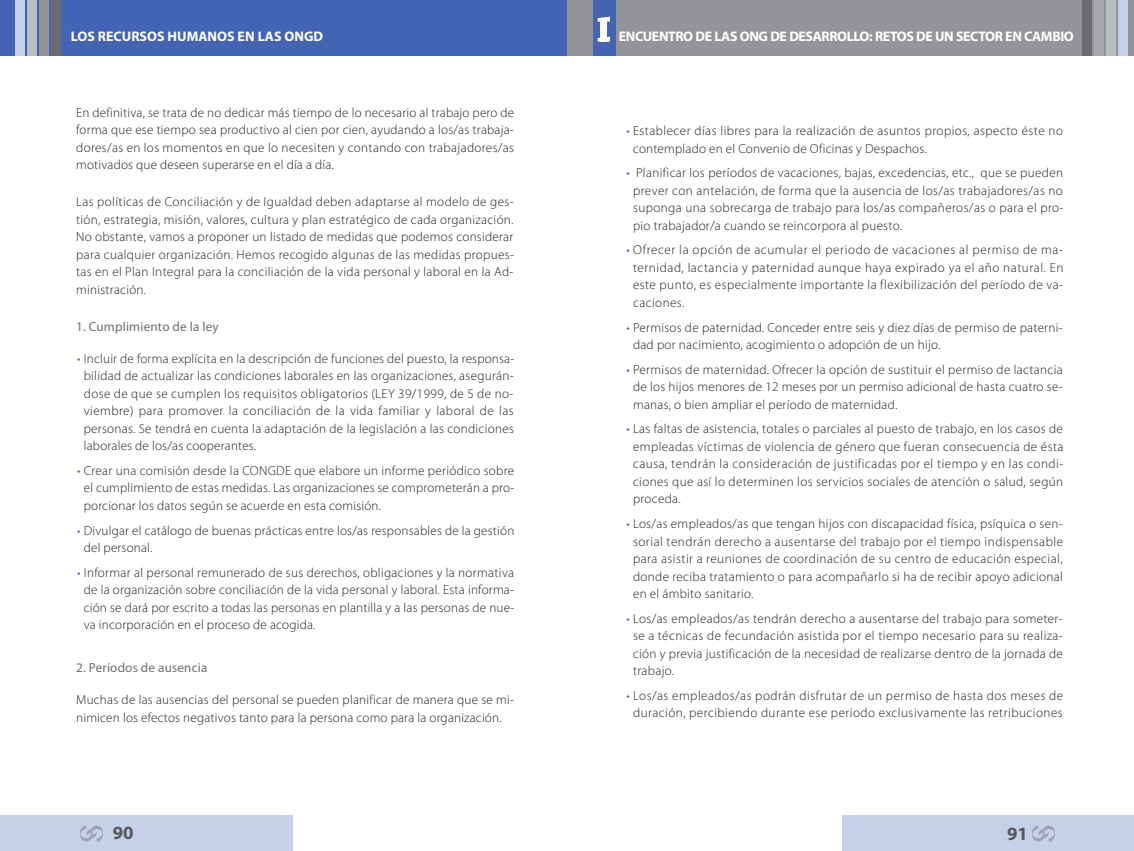
<style>
.page{position:relative;width:1134px;height:851px;background:#fff}
.page>*{position:absolute;margin:0;border:0;box-sizing:border-box;transform-origin:0 0}
.t1{font:700 18.75px "Myriad Pro";color:#57585a}
.t2{font:700 13.88px "Myriad Pro";letter-spacing:-.03em;color:#fff}
.t3{font:700 13.88px "Myriad Pro";color:#fff}
.t4{font:300 13.12px/17.5px "Myriad Pro";letter-spacing:.02em;color:#231f20;text-align:justify}
.t5{font:13.12px "Myriad Pro";letter-spacing:.015em;color:#6c6d70}
.s1{color:#4363b5}
</style>
<div class="page">
<div style="left:842px;top:814px;width:292px;height:36px;background:#c7d0e9"></div>
<svg style="left:1032px;top:829px;width:19px;height:13px"></svg>
<img style="left:1033px;top:825px;width:22px;height:16px">
<div style="left:567px;top:0;width:567px;height:55px;background:#939598"></div>
<div style="left:593px;top:0;width:22px;height:55px;background:#4363b5"></div>
<div style="left:601px;top:18px;width:6px;height:23px;background:#fff"></div>
<svg style="left:598px;top:37px;width:12px;height:5px"></svg>
<svg style="left:598px;top:17px;width:12px;height:5px"></svg>
<div style="left:1082px;top:0;width:9px;height:55px;background:#6c6d70"></div>
<div style="left:1094px;top:0;width:9px;height:55px;background:#a8a9ad"></div>
<div style="left:1107px;top:0;width:9px;height:55px;background:#bcbdc0"></div>
<div style="left:1118px;top:0;width:9px;height:55px;background:#c7d0e9"></div>
<div style="left:0;top:814px;width:292px;height:36px;background:#c7d0e9"></div>
<img style="left:80px;top:825px;width:22px;height:16px">
<div style="left:0;top:0;width:567px;height:55px;background:#4363b5"></div>
<div style="left:52px;top:0;width:9px;height:55px;background:#6c6d70"></div>
<div style="left:40px;top:0;width:9px;height:55px;background:#939598"></div>
<div style="left:27px;top:0;width:9px;height:55px;background:#bcbdc0"></div>
<div style="left:15px;top:0;width:9px;height:55px;background:#c7d0e9"></div>
<p class="t3" style="left:71px;top:31px;width:254px">LOS RECURSOS HUMANOS EN LAS ONGD</p>
<p class="t4" style="left:76px;top:104px;width:440px">En definitiva, se trata de no dedicar más tiempo de lo necesario al trabajo pero de forma que ese tiempo sea productivo al cien por cien, ayudando a los/as trabaja&shy;dores/as en los momentos en que lo necesiten y contando con trabajadores/as motivados que deseen superarse en el día a día.</p>
<p class="t4" style="left:76px;top:194px;width:439px">Las políticas de Conciliación y de Igualdad deben adaptarse al modelo de ges&shy;tión, estrategia, misión, valores, cultura y plan estratégico de cada organización.<br>No obstante, vamos a proponer un listado de medidas que podemos considerar para cualquier organización. Hemos recogido algunas de las medidas propues&shy;tas en el Plan Integral para la conciliación de la vida personal y laboral en la Ad&shy;ministración.</p>
<p class="t5" style="left:76px;top:321px;width:144px">1. Cumplimiento de la ley</p>
<p class="t4" style="left:84px;top:350px;width:432px;text-indent:-6px"><span class="s1">•</span> Incluir de forma explícita en la descripción de funciones del puesto, la responsa&shy;bilidad de actualizar las condiciones laborales en las organizaciones, asegurán&shy;dose de que se cumplen los requisitos obligatorios (LEY 39/1999, de 5 de no&shy;viembre) para promover la conciliación de la vida familiar y laboral de las personas. Se tendrá en cuenta la adaptación de la legislación a las condiciones laborales de los/as cooperantes.</p>
<p class="t4" style="left:84px;top:462px;width:432px;text-indent:-6px"><span class="s1">•</span> Crear una comisión desde la CONGDE que elabore un informe periódico sobre el cumplimiento de estas medidas. Las organizaciones se comprometerán a pro&shy;porcionar los datos según se acuerde en esta comisión.</p>
<p class="t4" style="left:84px;top:522px;width:432px;text-indent:-6px"><span class="s1">•</span> Divulgar el catálogo de buenas prácticas entre los/as responsables de la gestión del personal.</p>
<p class="t4" style="left:84px;top:564px;width:432px;text-indent:-6px"><span class="s1">•</span> Informar al personal remunerado de sus derechos, obligaciones y la normativa de la organización sobre conciliación de la vida personal y laboral. Esta informa&shy;ción se dará por escrito a todas las personas en plantilla y a las personas de nue&shy;va incorporación en el proceso de acogida.</p>
<p class="t5" style="left:76px;top:663px;width:133px">2. Períodos de ausencia</p>
<p class="t4" style="left:76px;top:691px;width:439px">Muchas de las ausencias del personal se pueden planificar de manera que se mi&shy;nimicen los efectos negativos tanto para la persona como para la organización.</p>
<h1 class="t1" style="left:113px;top:825px;width:22px">90</h1>
<p class="t2" style="left:619px;top:31px;width:457px">ENCUENTRO DE LAS ONG DE DESARROLLO: RETOS DE UN SECTOR EN CAMBIO</p>
<p class="t4" style="left:633px;top:123px;width:432px;text-indent:-6px"><span class="s1">•</span> Establecer días libres para la realización de asuntos propios, aspecto éste no contemplado en el Convenio de Oficinas y Despachos.</p>
<p class="t4" style="left:633px;top:165px;width:432px;text-indent:-6px"><span class="s1">•</span> Planificar los períodos de vacaciones, bajas, excedencias, etc., que se pueden prever con antelación, de forma que la ausencia de los/as trabajadores/as no suponga una sobrecarga de trabajo para los/as compañeros/as o para el pro&shy;pio trabajador/a cuando se reincorpora al puesto.</p>
<p class="t4" style="left:633px;top:242px;width:432px;text-indent:-6px"><span class="s1">•</span> Ofrecer la opción de acumular el periodo de vacaciones al permiso de ma&shy;ternidad, lactancia y paternidad aunque haya expirado ya el año natural. En este punto, es especialmente importante la flexibilización del período de va&shy;caciones.</p>
<p class="t4" style="left:633px;top:319px;width:431px;text-indent:-6px"><span class="s1">•</span> Permisos de paternidad. Conceder entre seis y diez días de permiso de paterni&shy;dad por nacimiento, acogimiento o adopción de un hijo.</p>
<p class="t4" style="left:633px;top:361px;width:431px;text-indent:-6px"><span class="s1">•</span> Permisos de maternidad. Ofrecer la opción de sustituir el permiso de lactancia de los hijos menores de 12 meses por un permiso adicional de hasta cuatro se&shy;manas, o bien ampliar el período de maternidad.</p>
<p class="t4" style="left:633px;top:421px;width:432px;text-indent:-6px"><span class="s1">•</span> Las faltas de asistencia, totales o parciales al puesto de trabajo, en los casos de empleadas víctimas de violencia de género que fueran consecuencia de ésta causa, tendrán la consideración de justificadas por el tiempo y en las condi&shy;ciones que así lo determinen los servicios sociales de atención o salud, según proceda.</p>
<p class="t4" style="left:633px;top:515px;width:432px;text-indent:-6px"><span class="s1">•</span> Los/as empleados/as que tengan hijos con discapacidad física, psíquica o sen&shy;sorial tendrán derecho a ausentarse del trabajo por el tiempo indispensable para asistir a reuniones de coordinación de su centro de educación especial, donde reciba tratamiento o para acompañarlo si ha de recibir apoyo adicional en el ámbito sanitario.</p>
<p class="t4" style="left:633px;top:610px;width:431px;text-indent:-6px"><span class="s1">•</span> Los/as empleados/as tendrán derecho a ausentarse del trabajo para someter&shy;se a técnicas de fecundación asistida por el tiempo necesario para su realiza&shy;ción y previa justificación de la necesidad de realizarse dentro de la jornada de trabajo.</p>
<p class="t4" style="left:627px;top:687px;width:438px;text-align:center"><span class="s1">•</span> Los/as empleados/as podrán disfrutar de un permiso de hasta dos meses de duración, percibiendo durante ese periodo exclusivamente las retribuciones</p>
<h1 class="t1" style="left:1007px;top:826px;width:22px">91</h1>
</div>
